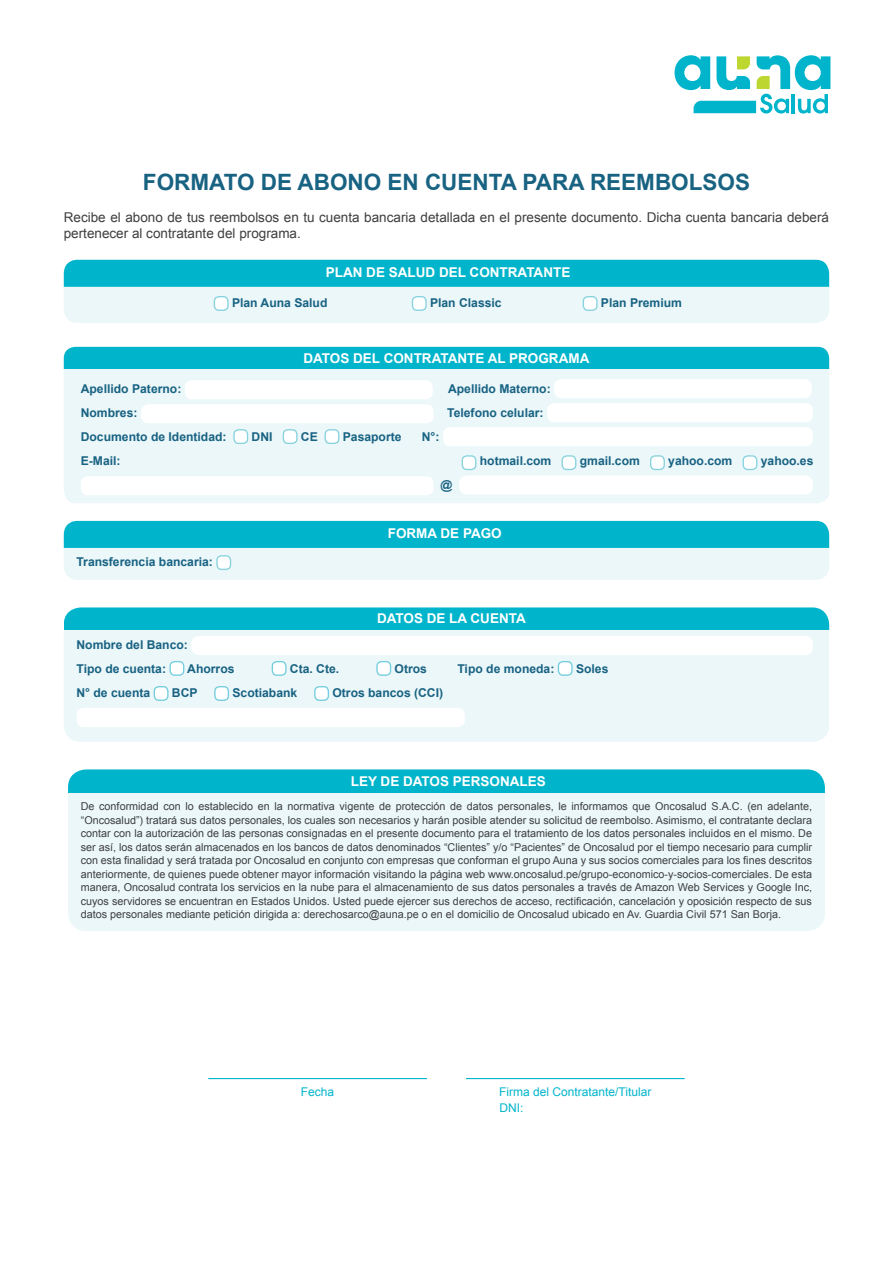
<style>
.page{position:relative;width:893px;height:1263px;background:#fff}
.page>*{position:absolute;margin:0;border:0;box-sizing:border-box;transform-origin:0 0}
.t1{font:700 22.5px "Arial";color:#186282}
.TEXTO_ARIAL{font:13.5px/16.5px "Arial";color:#3e3e3f}
.TITULOS_CUADRO{font:700 13.5px "Arial";color:#fff}
.TEXTO_CONTENIDO_TABL{font:700 12.15px "Arial";color:#186282}
.TEXTO_FIRMA{font:12px "Arial";color:#00b5cb}
.TEXTO_LETRA_PEQUEÑA{font:10.8px/13.5px "Arial";color:#3e3e3f;text-align:justify}
</style>
<div class="page">
<svg style="left:675px;top:55px;width:155px;height:59px"></svg>
<svg style="left:64px;top:521px;width:765px;height:59px;background:#7fd8e3"></svg>
<div style="left:64px;top:347px;width:765px;height:22px;background:#00b5cb"></div>
<div style="left:64px;top:369px;width:765px;height:134px;background:#ebf7f9"></div>
<div style="left:185px;top:380px;width:248px;height:19px;background:#fff;border-radius:7px"></div>
<div style="left:554px;top:379px;width:258px;height:19px;background:#fff;border-radius:7px"></div>
<div style="left:141px;top:404px;width:293px;height:19px;background:#fff;border-radius:7px"></div>
<div style="left:547px;top:403px;width:266px;height:19px;background:#fff;border-radius:7px"></div>
<div style="left:234px;top:430px;width:14px;height:13px;background:#fff;border-radius:4px"></div>
<div style="left:233px;top:429px;width:15px;height:15px;border:1px solid #88d3de;border-radius:4px"></div>
<div style="left:283px;top:430px;width:14px;height:13px;background:#fff;border-radius:4px"></div>
<div style="left:283px;top:429px;width:15px;height:15px;border:1px solid #88d3de;border-radius:4px"></div>
<div style="left:325px;top:430px;width:14px;height:13px;background:#fff;border-radius:4px"></div>
<div style="left:325px;top:429px;width:14px;height:15px;border:1px solid #88d3de;border-radius:4px"></div>
<div style="left:443px;top:427px;width:370px;height:19px;background:#fff;border-radius:7px"></div>
<div style="left:462px;top:456px;width:14px;height:13px;background:#fff;border-radius:4px"></div>
<div style="left:462px;top:455px;width:14px;height:15px;border:1px solid #88d3de;border-radius:4px"></div>
<div style="left:562px;top:456px;width:14px;height:13px;background:#fff;border-radius:4px"></div>
<div style="left:561px;top:455px;width:15px;height:15px;border:1px solid #88d3de;border-radius:4px"></div>
<div style="left:651px;top:456px;width:13px;height:13px;background:#fff;border-radius:4px"></div>
<div style="left:650px;top:455px;width:15px;height:15px;border:1px solid #88d3de;border-radius:4px"></div>
<div style="left:743px;top:456px;width:14px;height:13px;background:#fff;border-radius:4px"></div>
<div style="left:742px;top:455px;width:15px;height:15px;border:1px solid #88d3de;border-radius:4px"></div>
<div style="left:81px;top:476px;width:353px;height:19px;background:#fff;border-radius:7px"></div>
<div style="left:459px;top:475px;width:354px;height:19px;background:#fff;border-radius:8px"></div>
<div style="left:217px;top:556px;width:14px;height:13px;background:#fff;border-radius:4px"></div>
<div style="left:216px;top:555px;width:15px;height:15px;border:1px solid #88d3de;border-radius:4px"></div>
<div style="left:64px;top:607px;width:765px;height:23px;background:#00b5cb"></div>
<div style="left:64px;top:630px;width:765px;height:111px;background:#ebf7f9"></div>
<div style="left:191px;top:636px;width:622px;height:19px;background:#fff;border-radius:7px"></div>
<div style="left:170px;top:662px;width:14px;height:13px;background:#fff;border-radius:4px"></div>
<div style="left:169px;top:661px;width:15px;height:15px;border:1px solid #74cedd;border-radius:4px"></div>
<div style="left:272px;top:662px;width:14px;height:13px;background:#fff;border-radius:4px"></div>
<div style="left:272px;top:661px;width:15px;height:15px;border:1px solid #74cedd;border-radius:4px"></div>
<div style="left:377px;top:662px;width:14px;height:13px;background:#fff;border-radius:4px"></div>
<div style="left:376px;top:661px;width:15px;height:15px;border:1px solid #74cedd;border-radius:4px"></div>
<div style="left:558px;top:662px;width:14px;height:13px;background:#fff;border-radius:4px"></div>
<div style="left:558px;top:661px;width:15px;height:15px;border:1px solid #74cedd;border-radius:4px"></div>
<div style="left:154px;top:687px;width:14px;height:13px;background:#fff;border-radius:4px"></div>
<div style="left:154px;top:686px;width:15px;height:15px;border:1px solid #74cedd;border-radius:4px"></div>
<div style="left:215px;top:687px;width:13px;height:13px;background:#fff;border-radius:4px"></div>
<div style="left:214px;top:686px;width:15px;height:15px;border:1px solid #74cedd;border-radius:4px"></div>
<div style="left:315px;top:687px;width:13px;height:13px;background:#fff;border-radius:4px"></div>
<div style="left:314px;top:686px;width:15px;height:15px;border:1px solid #74cedd;border-radius:4px"></div>
<div style="left:77px;top:708px;width:388px;height:19px;background:#fff;border-radius:7px"></div>
<div style="left:68px;top:769px;width:757px;height:25px;background:#00b5cb"></div>
<div style="left:68px;top:794px;width:757px;height:137px;background:#ebf7f9"></div>
<hr style="left:466px;top:1078px;width:219px;height:1px;background:#00b5cb">
<hr style="left:208px;top:1078px;width:219px;height:1px;background:#00b5cb">
<svg style="left:64px;top:260px;width:765px;height:63px;background:#86dae5"></svg>
<div style="left:214px;top:297px;width:14px;height:13px;background:#fff;border-radius:4px"></div>
<div style="left:214px;top:296px;width:15px;height:15px;border:1px solid #88d3de;border-radius:4px"></div>
<div style="left:412px;top:297px;width:14px;height:13px;background:#fff;border-radius:4px"></div>
<div style="left:412px;top:296px;width:15px;height:15px;border:1px solid #88d3de;border-radius:4px"></div>
<div style="left:583px;top:297px;width:14px;height:13px;background:#fff;border-radius:4px"></div>
<div style="left:583px;top:296px;width:15px;height:15px;border:1px solid #88d3de;border-radius:4px"></div>
<p class="t1" style="left:143px;top:167px;width:609px">FORMATO DE ABONO EN CUENTA PARA REEMBOLSOS</p>
<p class="TEXTO_ARIAL" style="left:64px;top:209px;width:767px">Recibe el abono de tus reembolsos en tu cuenta bancaria detallada en el presente documento. Dicha cuenta bancaria deberá pertenecer al contratante del programa.</p>
<p class="TITULOS_CUADRO" style="left:326px;top:263px;width:246px">PLAN DE SALUD DEL CONTRATANTE</p>
<p class="TEXTO_CONTENIDO_TABL" style="left:232px;top:295px;width:97px">Plan Auna Salud</p>
<p class="TEXTO_CONTENIDO_TABL" style="left:430px;top:295px;width:73px">Plan Classic</p>
<p class="TEXTO_CONTENIDO_TABL" style="left:601px;top:295px;width:83px">Plan Premium</p>
<p class="TITULOS_CUADRO" style="left:303px;top:349px;width:287px">DATOS DEL CONTRATANTE AL PROGRAMA</p>
<p class="TEXTO_CONTENIDO_TABL" style="left:81px;top:381px;width:102px">Apellido Paterno:</p>
<p class="TEXTO_CONTENIDO_TABL" style="left:448px;top:381px;width:104px">Apellido Materno:</p>
<p class="TEXTO_CONTENIDO_TABL" style="left:81px;top:405px;width:58px">Nombres:</p>
<p class="TEXTO_CONTENIDO_TABL" style="left:447px;top:405px;width:98px">Telefono celular:</p>
<p class="TEXTO_CONTENIDO_TABL" style="left:81px;top:429px;width:147px">Documento de Identidad:</p>
<p class="TEXTO_CONTENIDO_TABL" style="left:252px;top:429px;width:22px">DNI</p>
<p class="TEXTO_CONTENIDO_TABL" style="left:301px;top:429px;width:18px">CE</p>
<p class="TEXTO_CONTENIDO_TABL" style="left:343px;top:429px;width:60px">Pasaporte</p>
<p class="TEXTO_CONTENIDO_TABL" style="left:422px;top:429px;width:19px">N°:</p>
<p class="TEXTO_CONTENIDO_TABL" style="left:81px;top:453px;width:41px">E-Mail:</p>
<p class="TEXTO_CONTENIDO_TABL" style="left:480px;top:453px;width:73px">hotmail.com</p>
<p class="TEXTO_CONTENIDO_TABL" style="left:580px;top:453px;width:62px">gmail.com</p>
<p class="TEXTO_CONTENIDO_TABL" style="left:668px;top:453px;width:66px">yahoo.com</p>
<p class="TEXTO_CONTENIDO_TABL" style="left:761px;top:453px;width:54px">yahoo.es</p>
<p class="TEXTO_CONTENIDO_TABL" style="left:440px;top:477px;width:13px">@</p>
<p class="TEXTO_CONTENIDO_TABL" style="left:77px;top:554px;width:138px">Transferencia bancaria:</p>
<p class="TITULOS_CUADRO" style="left:388px;top:525px;width:116px">FORMA DE PAGO</p>
<p class="TITULOS_CUADRO" style="left:377px;top:610px;width:150px">DATOS DE LA CUENTA</p>
<p class="TEXTO_CONTENIDO_TABL" style="left:77px;top:637px;width:113px">Nombre del Banco:</p>
<p class="TEXTO_CONTENIDO_TABL" style="left:77px;top:661px;width:91px">Tipo de cuenta:</p>
<p class="TEXTO_CONTENIDO_TABL" style="left:187px;top:661px;width:49px">Ahorros</p>
<p class="TEXTO_CONTENIDO_TABL" style="left:290px;top:661px;width:51px">Cta. Cte.</p>
<p class="TEXTO_CONTENIDO_TABL" style="left:395px;top:661px;width:34px">Otros</p>
<p class="TEXTO_CONTENIDO_TABL" style="left:457px;top:661px;width:98px">Tipo de moneda:</p>
<p class="TEXTO_CONTENIDO_TABL" style="left:576px;top:661px;width:34px">Soles</p>
<p class="TEXTO_CONTENIDO_TABL" style="left:77px;top:685px;width:75px">N° de cuenta</p>
<p class="TEXTO_CONTENIDO_TABL" style="left:172px;top:685px;width:27px">BCP</p>
<p class="TEXTO_CONTENIDO_TABL" style="left:232px;top:685px;width:66px">Scotiabank</p>
<p class="TEXTO_CONTENIDO_TABL" style="left:332px;top:685px;width:112px">Otros bancos (CCI)</p>
<p class="TITULOS_CUADRO" style="left:351px;top:773px;width:197px">LEY DE DATOS PERSONALES</p>
<p class="TEXTO_LETRA_PEQUEÑA" style="left:81px;top:799px;width:733px">De conformidad con lo establecido en la normativa vigente de protección de datos personales, le informamos que Oncosalud S.A.C. (en adelante, “Oncosalud”) tratará sus datos personales, los cuales son necesarios y harán posible atender su solicitud de reembolso. Asimismo, el contratante declara contar con la autorización de las personas consignadas en el presente documento para el tratamiento de los datos personales incluidos en el mismo. De ser así, los datos serán almacenados en los bancos de datos denominados “Clientes” y/o “Pacientes” de Oncosalud por el tiempo necesario para cumplir con esta finalidad y será tratada por Oncosalud en conjunto con empresas que conforman el grupo Auna y sus socios comerciales para los fines descritos anteriormente, de quienes puede obtener mayor información visitando la página web www.oncosalud.pe/grupo-economico-y-socios-comerciales. De esta manera, Oncosalud contrata los servicios en la nube para el almacenamiento de sus datos personales a través de Amazon Web Services y Google Inc, cuyos servidores se encuentran en Estados Unidos. Usted puede ejercer sus derechos de acceso, rectificación, cancelación y oposición respecto de sus datos personales mediante petición dirigida a: derechosarco@auna.pe o en el domicilio de Oncosalud ubicado en Av. Guardia Civil 571 San Borja.</p>
<p class="TEXTO_FIRMA" style="left:301px;top:1083px;width:35px">Fecha</p>
<p class="TEXTO_FIRMA" style="left:499px;top:1083px;width:154px">Firma del Contratante/Titular</p>
<p class="TEXTO_FIRMA" style="left:499px;top:1100px;width:25px">DNI:</p>
</div>
